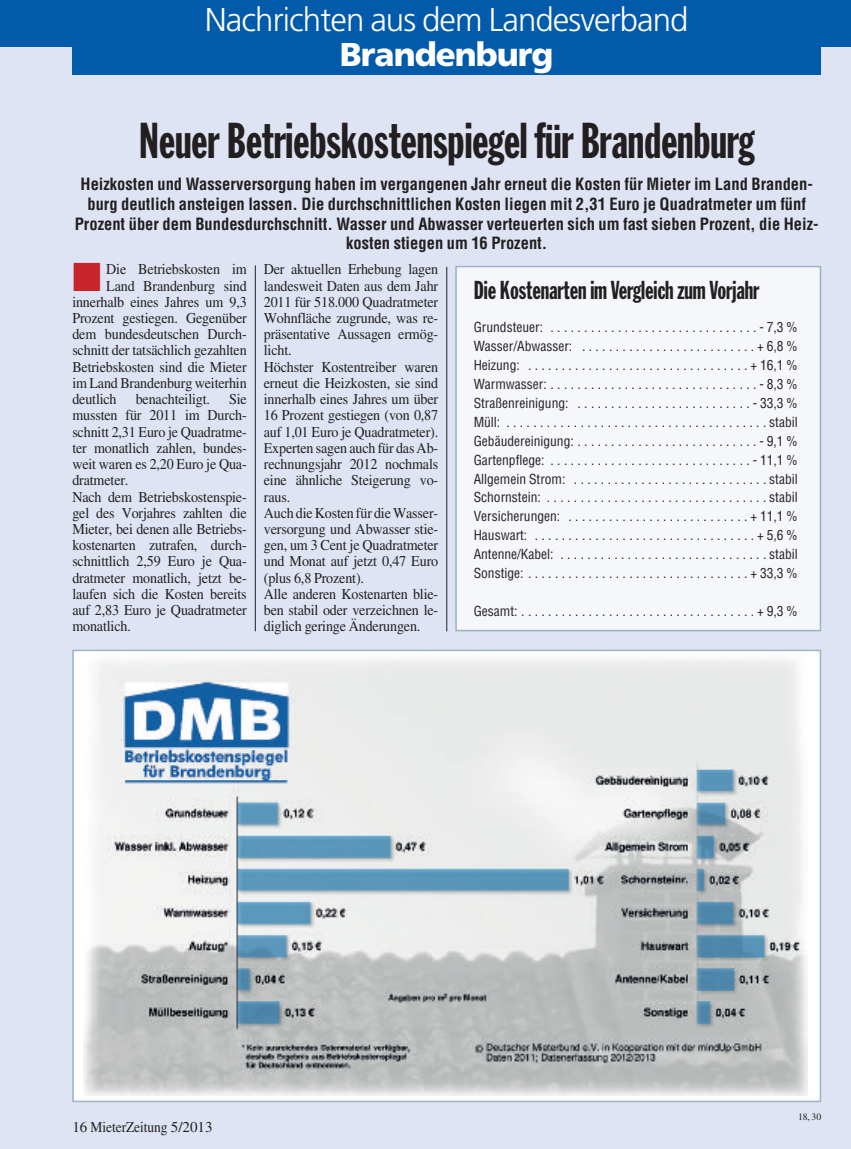
<style>
.page{position:relative;width:851px;height:1149px;background:#fff}
.page>*{position:absolute;margin:0;border:0;box-sizing:border-box;transform-origin:0 0}
.t1{font:49.5px "Franklin Gothic Extra Cond";letter-spacing:-.005em;color:#231f20;scale:.94 1}
.t2{font:300 33px "Frutiger";letter-spacing:-.03em;color:#fff}
.t3{font:900 33px "Frutiger";letter-spacing:-.03em;color:#fff}
.t4{font:25.5px "Franklin Gothic Extra Cond";letter-spacing:-.005em;color:#231f20;scale:.94 1}
.t5{font:700 condensed 16.5px/19.5px "Helvetica";color:#231f20;text-align:center}
.t6{font:15px/16.2px "Times";letter-spacing:-.01em;color:#231f20;scale:.94 1}
.t7{font:15px "Times";letter-spacing:-.01em;color:#231f20}
.t8{font:condensed 13.5px/18.9px "Helvetica";color:#231f20;text-align:justify}
.t9{font:9.75px "Times";color:#231f20}
.s1{color:#c8242b}
</style>
<div class="page">
<div style="left:0;top:47px;width:850px;height:1101px;background:#dee4f3"></div>
<div style="left:0;top:0;width:850px;height:47px;background:#015aaa"></div>
<div style="left:72px;top:37px;width:749px;height:38px;background:#015aaa"></div>
<hr style="left:255px;top:265px;width:1px;height:366px;background:#231f20">
<hr style="left:446px;top:267px;width:1px;height:364px;background:#231f20">
<div style="left:456px;top:267px;width:363px;height:362px;background:#f5f7fb"></div>
<div style="left:455px;top:266px;width:366px;height:365px;border:2px solid #9bb4bd"></div>
<div style="left:74px;top:651px;width:745px;height:449px;background:#fff"></div>
<img style="left:84px;top:659px;width:723px;height:435px">
<div style="left:72px;top:649px;width:749px;height:452px;border:2px solid #9bb4bd"></div>
<h2 class="t2" style="left:205px;top:7px;width:485px">Nachrichten aus dem Landesverband</h2>
<h2 class="t3" style="left:340px;top:41px;width:215px">Brandenburg</h2>
<h1 class="t1" style="left:139px;top:123px;width:656px">Neuer Betriebskostenspiegel für Brandenburg</h1>
<p class="t5" style="left:75px;top:175px;width:745px">Heizkosten und Wasserversorgung haben im vergangenen Jahr erneut die Kosten für Mieter im Land Branden&shy;burg deutlich ansteigen lassen. Die durchschnittlichen Kosten liegen mit 2,31 Euro je Quadratmeter um fünf Prozent über dem Bundesdurchschnitt. Wasser und Abwasser verteuerten sich um fast sieben Prozent, die Heiz&shy;kosten stiegen um 16 Prozent.</p>
<h3 class="t4" style="left:473px;top:280px;width:305px">Die Kostenarten im Vergleich zum Vorjahr</h3>
<p class="t8" style="left:473px;top:318px;width:325px">Grundsteuer: ...............................-7,3% Wasser/Abwasser: ..........................+6,8% Heizung: .................................+16,1% Warmwasser:...............................-8,3% Straßenreinigung: ..........................-33,3% Müll: .......................................stabil Gebäudereinigung:...........................-9,1% Gartenpflege: ..............................-11,1% AllgemeinStrom: .............................stabil Schornstein: .................................stabil Versicherungen: ...........................+11,1% Hauswart: .................................+5,6% Antenne/Kabel: ...............................stabil Sonstige:.................................+33,3%</p>
<p class="t8" style="left:473px;top:601px;width:325px">Gesamt:...................................+9,3%</p>
<p class="t6" style="left:72px;top:262px;width:187px"><span class="s1">■</span> Die Betriebskosten im</p>
<p class="t6" style="left:264px;top:262px;width:187px">Der aktuellen Erhebung lagen landesweit Daten aus dem Jahr<br>2011 für 518.000 Quadratmeter<br>Wohnfläche zugrunde, was re&shy;präsentative Aussagen ermög&shy;licht.<br>Höchster Kostentreiber waren erneut die Heizkosten, sie sind innerhalb eines Jahres um über<br>16 Prozent gestiegen (von 0,87 auf 1,01 Euro je Quadratmeter).<br>Experten sagen auch für das Ab&shy;rechnungsjahr 2012 nochmals eine ähnliche Steigerung vo&shy;raus.<br>Auch dieKosten für dieWasser&shy;versorgung und Abwasser stie&shy;gen, um 3 Cent je Quadratmeter und Monat auf jetzt 0,47 Euro (plus 6,8 Prozent).<br>Alle anderen Kostenarten blie&shy;ben stabil oder verzeichnen le&shy;diglich geringe Änderungen.</p>
<p class="t6" style="left:106px;top:279px;width:151px">Land Brandenburg sind</p>
<p class="t6" style="left:72px;top:295px;width:187px">innerhalb eines Jahres um 9,3</p>
<p class="t6" style="left:72px;top:311px;width:187px">Prozent gestiegen. Gegenüber</p>
<p class="t6" style="left:72px;top:327px;width:187px">dem bundesdeutschen Durch-</p>
<p class="t6" style="left:72px;top:344px;width:187px">schnitt der tatsächlich gezahlten</p>
<p class="t6" style="left:72px;top:360px;width:187px">Betriebskosten sind die Mieter</p>
<p class="t6" style="left:72px;top:376px;width:187px">im Land Brandenburg weiterhin</p>
<p class="t6" style="left:72px;top:392px;width:49px">deutlich</p>
<p class="t6" style="left:136px;top:392px;width:81px">benachteiligt.</p>
<p class="t6" style="left:72px;top:392px;width:187px;text-indent:157px">Sie mussten für 2011 im Durch&shy;schnitt 2,31 Euro je Quadratme&shy;ter monatlich zahlen, bundes&shy;weit waren es 2,20 Euro je Qua&shy;dratmeter.<br>Nach dem Betriebskostenspie&shy;gel des Vorjahres zahlten die<br>Mieter, bei denen alle Betriebs&shy;kostenarten zutrafen, durch&shy;schnittlich 2,59 Euro je Qua&shy;dratmeter monatlich, jetzt be&shy;laufen sich die Kosten bereits auf 2,83 Euro je Quadratmeter monatlich.</p>
<p class="t7" style="left:72px;top:1121px;width:142px">16 MieterZeitung 5/2013</p>
<p class="t9" style="left:798px;top:1112px;width:25px">18, 30</p>
</div>
